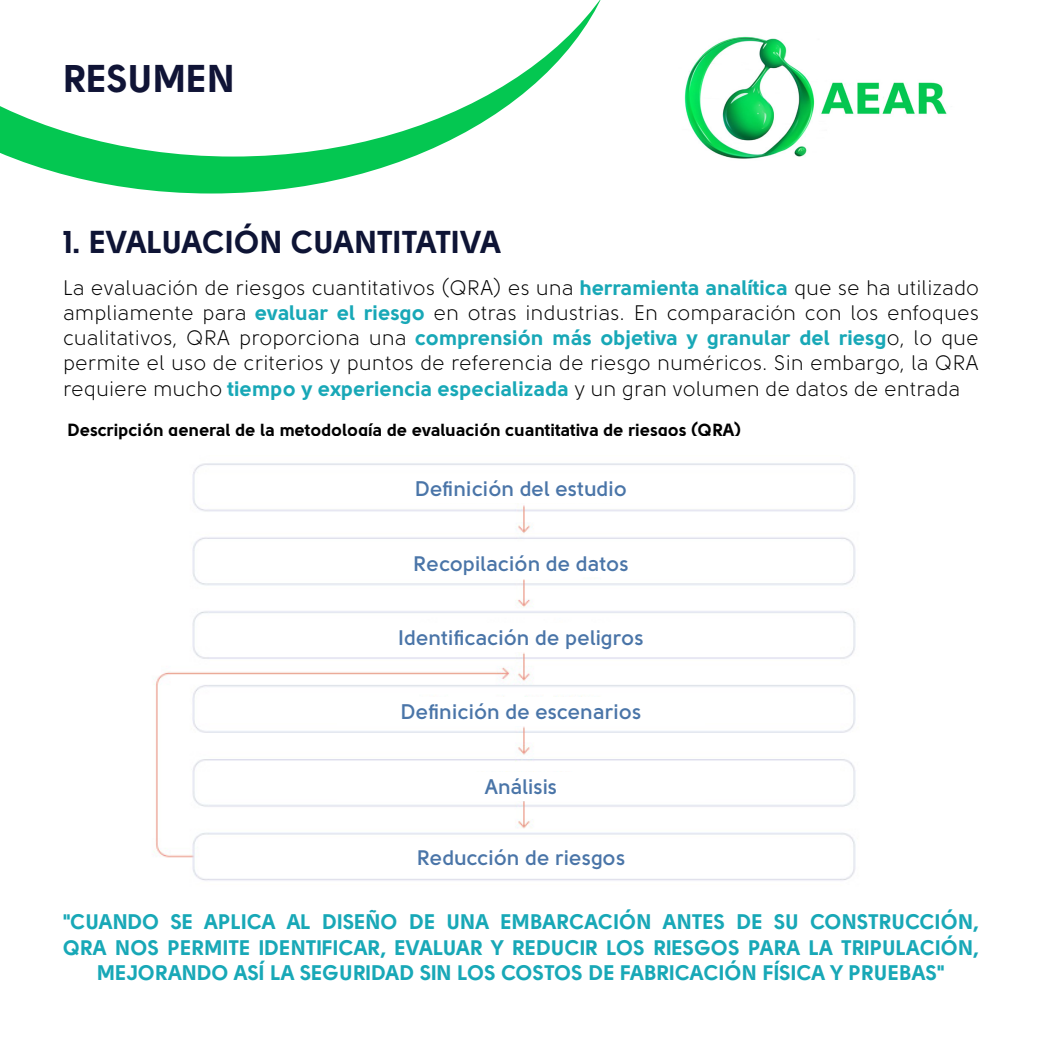
<style>
.page{position:relative;width:1042px;height:1042px;background:#fff}
.page>*{position:absolute;margin:0;border:0;box-sizing:border-box;transform-origin:0 0}
.t1{font:38.5px "Solomon Sans Bold";color:#101436}
.t2{font:31.5px "Solomon Sans Bold";color:#0e1435}
.t3{font:21px/25.2px "Solomon Sans Book";color:#000;text-align:justify}
.t4{font:21px/25.2px "Solomon Sans Bold";color:#18a8b7;text-align:center}
.t5{font:700 21px "Solomon Sans Semi";color:#4a75a8}
.t6{font:17.5px "Solomon Sans Bold";color:#000}
.s1{font-family:"Solomon Sans Bold";color:#18a8b7}
</style>
<div class="page">
<svg style="left:10px;top:157px;width:402px;height:36px;fill:#04c751"></svg>
<svg style="left:0;top:0;width:601px;height:157px"></svg>
<img style="left:154px;top:463px;width:702px;height:418px">
<div style="left:337px;top:474px;width:368px;height:29px;background:#fff"></div>
<div style="left:337px;top:548px;width:368px;height:29px;background:#fff"></div>
<div style="left:337px;top:623px;width:368px;height:28px;background:#fff"></div>
<div style="left:337px;top:697px;width:368px;height:29px;background:#fff"></div>
<div style="left:337px;top:771px;width:368px;height:29px;background:#fff"></div>
<div style="left:337px;top:842px;width:368px;height:29px;background:#fff"></div>
<img style="left:684px;top:36px;width:263px;height:123px">
<p class="t1" style="left:63px;top:55px;width:174px">RESUMEN</p>
<p class="t2" style="left:63px;top:223px;width:440px">1. EVALUACIÓN CUANTITATIVA</p>
<p class="t3" style="left:63px;top:275px;width:917px">La evaluación de riesgos cuantitativos (QRA) es una <span class="s1">herramienta analítica</span> que se ha utilizado ampliamente para <span class="s1">evaluar el riesgo</span> en otras industrias. En comparación con los enfoques cualitativos, QRA proporciona una <span class="s1">comprensión más objetiva y granular del riesg</span>o, lo que permite el uso de criterios y puntos de referencia de riesgo numéricos. Sin embargo, la QRA requiere mucho <span class="s1">tiempo y experiencia especializada</span> y un gran volumen de datos de entrada</p>
<p class="t6" style="left:67px;top:419px;width:675px">Descripción general de la metodología de evaluación cuantitativa de riesgos (QRA)</p>
<p class="t5" style="left:415px;top:477px;width:214px">Definición del estudio</p>
<p class="t5" style="left:413px;top:551px;width:217px">Recopilación de datos</p>
<p class="t5" style="left:398px;top:626px;width:247px">Identificación de peligros</p>
<p class="t5" style="left:400px;top:700px;width:242px">Definición de escenarios</p>
<p class="t5" style="left:485px;top:774px;width:74px">Análisis</p>
<p class="t5" style="left:417px;top:845px;width:210px">Reducción de riesgos</p>
<p class="t4" style="left:63px;top:909px;width:917px">"CUANDO SE APLICA AL DISEÑO DE UNA EMBARCACIÓN ANTES DE SU CONSTRUCCIÓN,<br>QRA NOS PERMITE IDENTIFICAR, EVALUAR Y REDUCIR LOS RIESGOS PARA LA TRIPULACIÓN,<br>MEJORANDO ASÍ LA SEGURIDAD SIN LOS COSTOS DE FABRICACIÓN FÍSICA Y PRUEBAS"</p>
</div>
